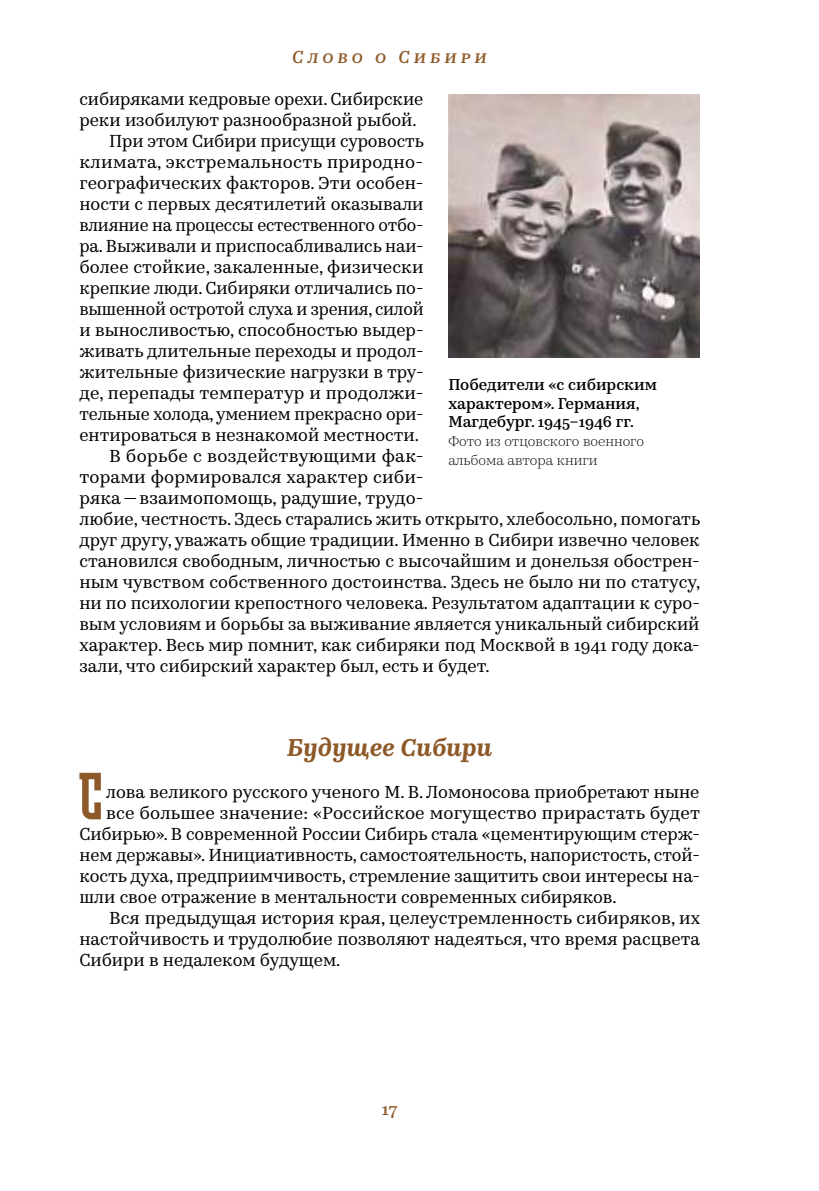
<style>
.page{position:relative;width:819px;height:1191px;background:#fff}
.page>*{position:absolute;margin:0;border:0;box-sizing:border-box;transform-origin:0 0}
.t1{font:66.5px "ST Nizhegorodsky";color:#8e5928}
.t2{font:italic 600 24.5px "Kazimir Text";letter-spacing:-.005em;color:#8e5928}
.t3{font:17.5px "Kazimir Text";color:#000}
.t4{font:italic 500 17.5px "Kazimir Text";letter-spacing:.23em;color:#8e5928}
.t5{font:500 17.5px "Kazimir Text";color:#8e5928}
.t6{font:500 15.75px/18.7px "Kazimir Text";color:#000}
.t7{font:300 14px/18.7px "Kazimir Text";color:#000}
</style>
<div class="page">
<img style="left:448px;top:95px;width:251px;height:262px">
<p class="t4" style="left:292px;top:44px;width:196px">Слово о Сибири</p>
<p class="t3" style="left:79px;top:86px;width:345px">сибиряками кедровые орехи. Сибирские</p>
<p class="t3" style="left:79px;top:107px;width:339px">реки изобилуют разнообразной рыбой.</p>
<p class="t3" style="left:109px;top:128px;width:316px">При этом Сибири присущи суровость</p>
<p class="t3" style="left:79px;top:149px;width:345px">климата, экстремальность природно-</p>
<p class="t3" style="left:79px;top:170px;width:345px">географических факторов. Эти особен-</p>
<p class="t3" style="left:79px;top:191px;width:345px">ности с первых десятилетий оказывали</p>
<p class="t3" style="left:79px;top:212px;width:345px">влияние на процессы естественного отбо-</p>
<p class="t3" style="left:79px;top:233px;width:345px">ра. Выживали и приспосабливались наи-</p>
<p class="t3" style="left:79px;top:254px;width:345px">более стойкие, закаленные, физически</p>
<p class="t3" style="left:79px;top:275px;width:345px">крепкие люди. Сибиряки отличались по-</p>
<p class="t3" style="left:79px;top:296px;width:346px">вышенной остротой слуха и зрения, силой</p>
<p class="t3" style="left:79px;top:317px;width:345px">и выносливостью, способностью выдер-</p>
<p class="t3" style="left:79px;top:338px;width:345px">живать длительные переходы и продол-</p>
<p class="t3" style="left:79px;top:359px;width:345px">жительные физические нагрузки в тру-</p>
<p class="t3" style="left:79px;top:380px;width:345px">де, перепады температур и продолжи-</p>
<p class="t3" style="left:79px;top:401px;width:345px">тельные холода, умением прекрасно ори-</p>
<p class="t3" style="left:79px;top:422px;width:341px">ентироваться в незнакомой местности.</p>
<p class="t3" style="left:109px;top:443px;width:316px">В борьбе с воздействующими фак-</p>
<p class="t3" style="left:79px;top:464px;width:345px">торами формировался характер сиби-</p>
<p class="t3" style="left:79px;top:485px;width:345px">ряка—взаимопомощь, радушие, трудо-</p>
<p class="t3" style="left:79px;top:506px;width:622px">любие, честность. Здесь старались жить открыто, хлебосольно, помогать</p>
<p class="t3" style="left:79px;top:527px;width:622px">друг другу, уважать общие традиции. Именно в Сибири извечно человек</p>
<p class="t3" style="left:79px;top:548px;width:622px">становился свободным, личностью с высочайшим и донельзя обострен-</p>
<p class="t3" style="left:79px;top:569px;width:622px">ным чувством собственного достоинства. Здесь не было ни по статусу,</p>
<p class="t3" style="left:79px;top:590px;width:622px">ни по психологии крепостного человека. Результатом адаптации к суро-</p>
<p class="t3" style="left:79px;top:611px;width:621px">вым условиям и борьбы за выживание является уникальный сибирский</p>
<p class="t3" style="left:79px;top:632px;width:622px">характер. Весь мир помнит, как сибиряки под Москвой в 1941 году дока-</p>
<p class="t3" style="left:79px;top:653px;width:412px">зали, что сибирский характер был, есть и будет.</p>
<p class="t6" style="left:448px;top:374px;width:210px">Победители «с сибирским характером». Германия,<br>Магдебург. 1945–1946 гг.</p>
<p class="t7" style="left:448px;top:431px;width:197px">Фото из отцовского военного альбома автора книги</p>
<h2 class="t2" style="left:287px;top:729px;width:207px">Будущее Сибири</h2>
<h1 class="t1" style="left:78px;top:760px;width:27px">С</h1>
<p class="t3" style="left:106px;top:779px;width:595px">лова великого русского ученого М. В. Ломоносова приобретают ныне</p>
<p class="t3" style="left:106px;top:800px;width:595px">все большее значение: «Российское могущество прирастать будет</p>
<p class="t3" style="left:79px;top:821px;width:622px">Сибирью». В современной России Сибирь стала «цементирующим стерж-</p>
<p class="t3" style="left:79px;top:842px;width:622px">нем державы». Инициативность, самостоятельность, напористость, стой-</p>
<p class="t3" style="left:79px;top:863px;width:622px">кость духа, предприимчивость, стремление защитить свои интересы на-</p>
<p class="t3" style="left:79px;top:884px;width:539px">шли свое отражение в ментальности современных сибиряков.</p>
<p class="t3" style="left:109px;top:905px;width:592px">Вся предыдущая история края, целеустремленность сибиряков, их</p>
<p class="t3" style="left:79px;top:926px;width:622px">настойчивость и трудолюбие позволяют надеяться, что время расцвета</p>
<p class="t3" style="left:79px;top:947px;width:262px">Сибири в недалеком будущем.</p>
<p class="t5" style="left:382px;top:1096px;width:17px">17</p>
</div>
